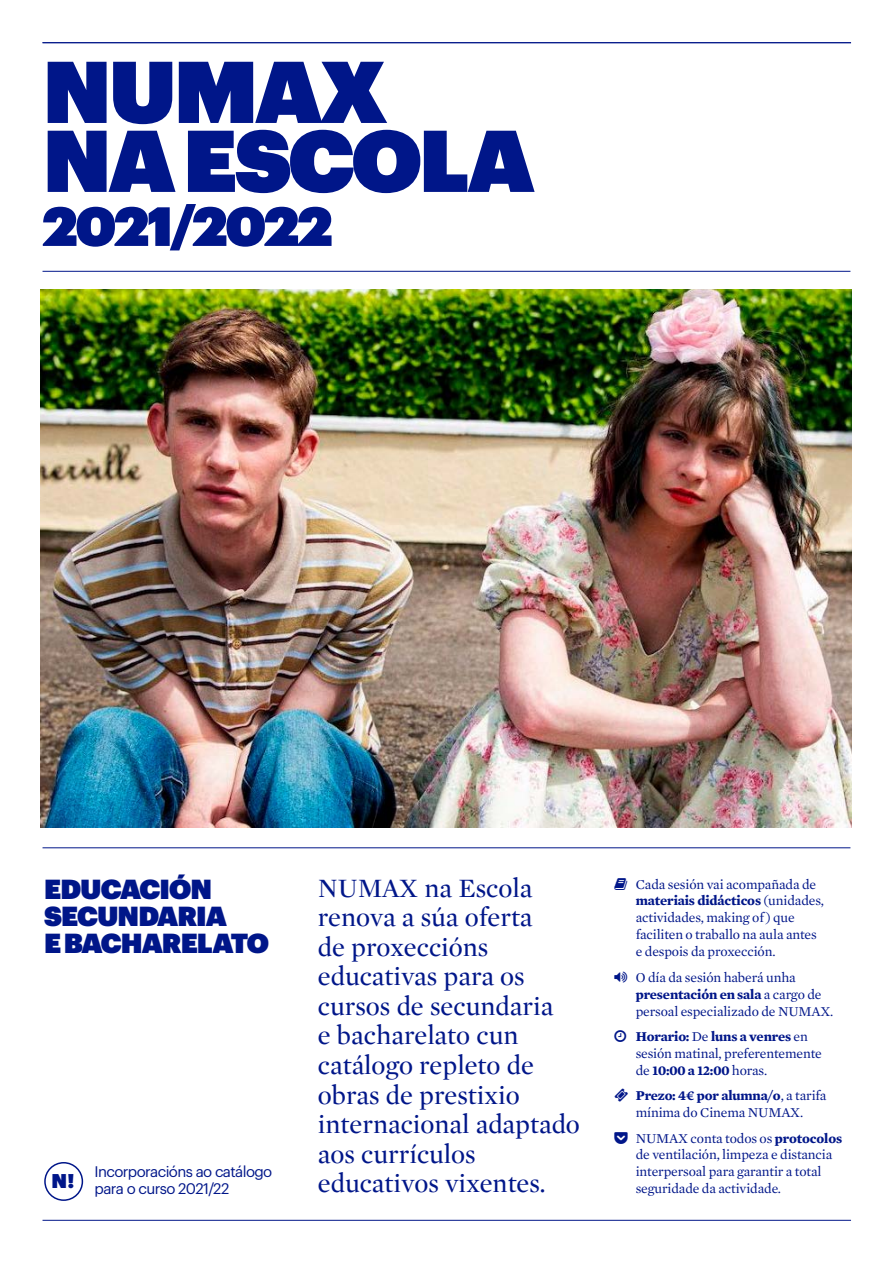
<style>
.page{position:relative;width:893px;height:1263px;background:#fff}
.page>*{position:absolute;margin:0;border:0;box-sizing:border-box;transform-origin:0 0}
.t1{font:85.65px/69px "Graphik Super";letter-spacing:-.035em;color:#001689}
.t2{font:54px "Graphik Super";letter-spacing:-.04em;color:#001689}
.t3{font:27px/29.5px "Mercury Display";color:#001689}
.t4{font:27px/27px "Graphik Super";letter-spacing:-.035em;color:#001689}
.t5{font:15px/16.5px "Graphik";letter-spacing:-.04em;color:#001689}
.t6{font:13.8px/17px "Mercury Text G1";letter-spacing:-.01em;color:#001689}
.s1{font-weight:700}
.s2{font-weight:600}
</style>
<div class="page">
<hr style="left:43px;top:1220px;width:808px;height:1px;background:#001689">
<img style="left:41px;top:289px;width:810px;height:538px">
<hr style="left:43px;top:271px;width:807px;height:1px;background:#001689">
<hr style="left:43px;top:847px;width:807px;height:1px;background:#001689">
<hr style="left:43px;top:42px;width:808px;height:1px;background:#001689">
<div style="left:44px;top:1162px;width:39px;height:39px;border:2px solid #001689;border-radius:50%"></div>
<h1 class="t1" style="left:43px;top:49px;width:493px">NUMAX<br>NA ESCOLA</h1>
<h2 class="t2" style="left:43px;top:184px;width:291px">2021/2022</h2>
<h3 class="t4" style="left:44px;top:873px;width:226px">EDUCACIÓN<br>SECUNDARIA<br>E BACHARELATO</h3>
<h3 class="t3" style="left:318px;top:873px;width:264px">NUMAX na Escola renova a súa oferta<br>de proxeccións educativas para os cursos de secundaria<br>e bacharelato cun catálogo repleto de obras de prestixio internacional adaptado aos currículos educativos vixentes.</h3>
<p class="t5" style="left:52px;top:1162px;width:222px;text-indent:43px">Incorporacións ao catálogo<br><sup>N!</sup> para o curso 2021/22</p>
<p class="t6" style="left:636px;top:875px;width:190px">Cada sesión vai acompañada de <span class="s1">materiais didácticos</span> (unidades, actividades, making of ) que faciliten o traballo na aula antes e despois da proxección.</p>
<p class="t6" style="left:636px;top:969px;width:199px">O día da sesión haberá unha <span class="s1">presentación en sala</span> a cargo de persoal especializado de NUMAX.</p>
<p class="t6" style="left:636px;top:1028px;width:188px"><span class="s1">Horario:</span> De <span class="s1">luns a venres</span> en sesión matinal, preferentemente de <span class="s1">10:00 a 12:00</span> horas.</p>
<p class="t6" style="left:636px;top:1087px;width:192px"><span class="s1">Prezo: 4</span><span class="s2">¤</span> <span class="s1">por alumna/o</span>, a tarifa mínima do Cinema NUMAX.</p>
<p class="t6" style="left:636px;top:1129px;width:208px">NUMAX conta todos os <span class="s1">protocolos </span>de ventilación, limpeza e distancia interpersoal para garantir a total seguridade da actividade.</p>
</div>
